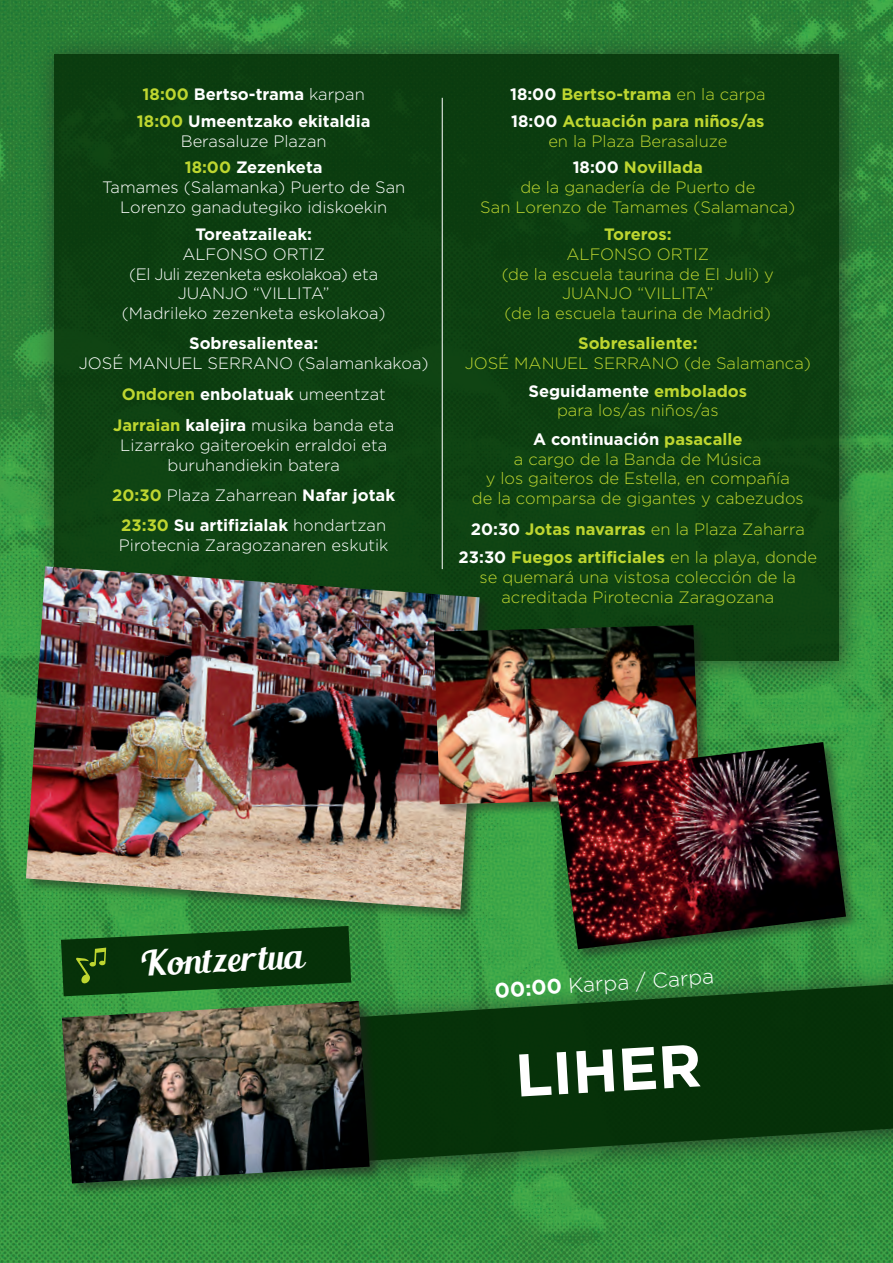
<style>
.page{position:relative;width:893px;height:1263px;background:#fff}
.page>*{position:absolute;margin:0;border:0;box-sizing:border-box;transform-origin:0 0}
.t1{font:700 60px "Gotham";color:#fff}
.t2{font:34.5px "Blenda Script";color:#fff}
.t3{font:300 21px "Gotham";color:#fff}
.t4{font:300 16.5px/19.8px "Gotham";color:#bed630;text-align:center}
.t5{font:300 16.5px/19.8px "Gotham";color:#fff;text-align:center}
.t6{font:700 16.5px/27px "Gotham";color:#bed630}
.t7{font:700 16.5px/27px "Gotham";color:#fff;text-align:center}
.s1{color:#bed630}
.s2{font-weight:300}
.s3{font-weight:700;color:#bed630}
.s4{font-weight:700}
.s5{color:#fff}
.s6{font-weight:700;color:#fff}
</style>
<div class="page">
<img style="left:0;top:0;width:893px;height:1263px">
<div style="left:33px;top:33px;width:833px;height:654px;background:#231f20;opacity:.75"></div>
<div style="left:54px;top:54px;width:785px;height:606px;background:#0c3e10"></div>
<hr style="left:442px;top:98px;width:1px;height:471px;background:#fff">
<div style="left:24px;top:565px;width:469px;height:358px;background:#231f20;opacity:.5"></div>
<img style="left:26px;top:566px;width:454px;height:343px">
<div style="left:306px;top:960px;width:587px;height:228px;background:#231f20;opacity:.75"></div>
<svg style="left:326px;top:980px;width:567px;height:183px;background:#0f4313"></svg>
<div style="left:60px;top:999px;width:324px;height:198px;background:#231f20;opacity:.5"></div>
<img style="left:62px;top:1001px;width:308px;height:182px">
<svg style="left:61px;top:926px;width:290px;height:70px;background:#114714"></svg>
<div style="left:432px;top:623px;width:281px;height:195px;background:#231f20;opacity:.5"></div>
<img style="left:434px;top:625px;width:265px;height:179px">
<div style="left:553px;top:740px;width:307px;height:223px;background:#231f20;opacity:.5"></div>
<img style="left:555px;top:742px;width:291px;height:207px">
<p class="t7" style="left:137px;top:81px;width:235px"><span class="s1">18:00</span> Bertso-trama <span class="s2">karpan<br></span><span class="s1">18:00</span> Umeentzako ekitaldia</p>
<p class="t5" style="left:181px;top:128px;width:147px;line-height:25.8px;text-align:left">Berasaluze Plazan<br><span class="s3">18:00</span> <span class="s4">Zezenketa</span></p>
<p class="t5" style="left:102px;top:177px;width:305px">Tamames (Salamanka) Puerto de San<br>Lorenzo ganadutegiko idiskoekin</p>
<p class="t7" style="left:195px;top:220px;width:118px">Toreatzaileak:</p>
<p class="t5" style="left:122px;top:244px;width:265px">ALFONSO ORTIZ<br>(El Juli zezenketa eskolakoa) eta<br>JUANJO “VILLITA”<br>(Madrileko zezenketa eskolakoa)</p>
<p class="t7" style="left:189px;top:330px;width:131px">Sobresalientea:</p>
<p class="t5" style="left:79px;top:348px;width:351px;line-height:30.9px">JOSÉ MANUEL SERRANO (Salamankakoa)<br><span class="s3">Ondoren</span> <span class="s4">enbolatuak</span> umeentzat<br><span class="s3">Jarraian</span> <span class="s4">kalejira</span> musika banda eta</p>
<p class="t5" style="left:120px;top:435px;width:269px">Lizarrako gaiteroekin erraldoi eta buruhandiekin batera</p>
<p class="t5" style="left:112px;top:480px;width:284px;line-height:30.3px"><span class="s3">20:30</span> Plaza Zaharrean <span class="s4">Nafar jotak<br></span><span class="s3">23:30</span> <span class="s4">Su artifizialak</span> hondartzan</p>
<p class="t5" style="left:119px;top:535px;width:271px">Pirotecnia Zaragozanaren eskutik</p>
<p class="t6" style="left:510px;top:81px;width:257px"><span class="s5">18:00</span> Bertso-trama <span class="s2">en la carpa<br></span><span class="s5">18:00</span> Actuación para niños/as</p>
<p class="t4" style="left:548px;top:128px;width:181px;line-height:25.8px">en la Plaza Berasaluze<br><span class="s6">18:00</span> <span class="s4">Novillada</span></p>
<p class="t4" style="left:480px;top:177px;width:317px">de la ganadería de Puerto de<br>San Lorenzo de Tamames (Salamanca)</p>
<p class="t6" style="left:604px;top:220px;width:69px">Toreros:</p>
<p class="t4" style="left:502px;top:244px;width:274px">ALFONSO ORTIZ<br>(de la escuela taurina de El Juli) y<br>JUANJO “VILLITA”<br>(de la escuela taurina de Madrid)</p>
<p class="t6" style="left:578px;top:330px;width:121px">Sobresaliente:</p>
<p class="t4" style="left:465px;top:350px;width:348px;line-height:27.3px">JOSÉ MANUEL SERRANO (de Salamanca)<br><span class="s6">Seguidamente</span> <span class="s4">embolados</span></p>
<p class="t4" style="left:533px;top:396px;width:211px;line-height:28.5px">para los/as niños/as<br><span class="s6">A continuación</span> <span class="s4">pasacalle</span></p>
<p class="t4" style="left:472px;top:449px;width:333px">a cargo de la Banda de Música<br>y los gaiteros de Estella, en compañía<br>de la comparsa de gigantes y cabezudos</p>
<p class="t6" style="left:459px;top:514px;width:360px;line-height:28.5px;text-align:center"><span class="s5">20:30</span> Jotas navarras <span class="s2">en la Plaza Zaharra<br></span><span class="s5">23:30</span> Fuegos artificiales <span class="s2">en la playa, donde</span></p>
<p class="t4" style="left:480px;top:567px;width:318px">se quemará una vistosa colección de la acreditada Pirotecnia Zaragozana</p>
<h2 class="t2" style="left:139px;top:942px;width:165px;rotate:-3deg">Kontz ertua</h2>
<p class="t3" style="left:494px;top:980px;width:221px;rotate:-4deg"><span class="s4">00:00</span> Karpa / Carpa</p>
<h1 class="t1" style="left:514px;top:1041px;width:188px;rotate:-3deg">LIHER</h1>
</div>
